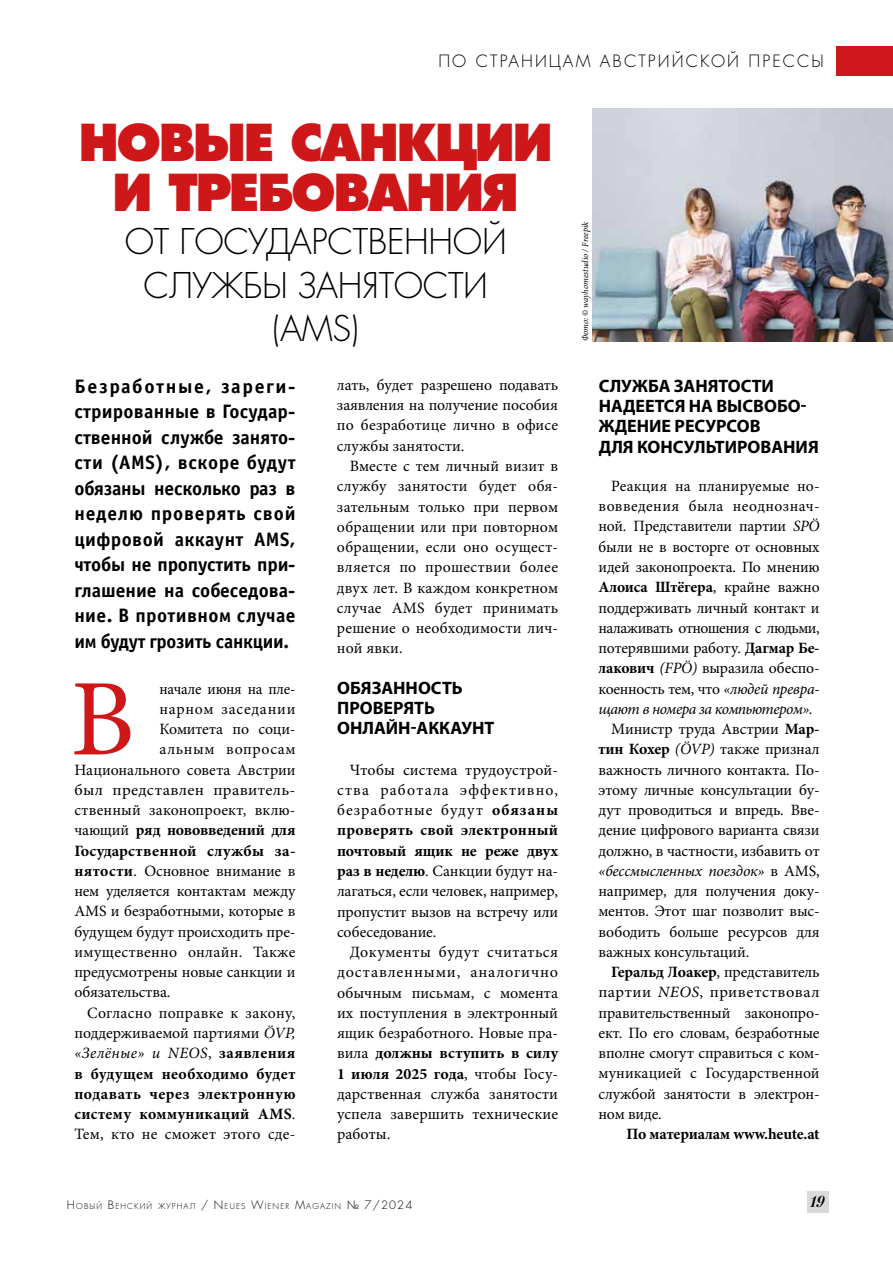
<style>
.page{position:relative;width:893px;height:1263px;background:#fff}
.page>*{position:absolute;margin:0;border:0;box-sizing:border-box;transform-origin:0 0}
.t1{font:109.2px "Minion Pro";color:#cd1719}
.t2{font:49.5px/49.5px "Favorit Extra Bold C";letter-spacing:-.05em;color:#cd1719;text-align:center}
.t3{font:34.5px/43.5px "Favorit Light C";letter-spacing:-.01em;color:#000;text-align:center}
.t4{font:19.5px/25.5px "Officina Sans Bold C";color:#000;text-align:justify}
.t5{font:700 18px/20.2px "Myriad Pro";color:#000}
.t6{font:16.5px "Favorit Light C";letter-spacing:.13em;color:#000}
.t7{font:italic 16.5px "Paragon Nord C";color:#000}
.t8{font:15.75px/20.2px "Minion Pro";letter-spacing:-.005em;color:#000;text-align:justify}
.t9{font:700 15.75px "Minion Pro";letter-spacing:.015em;color:#000}
.t10{font:italic 15.75px "Minion Pro";letter-spacing:-.02em;color:#000}
.t11{font:700 15.75px "Minion Pro";letter-spacing:-.01em;color:#000}
.t12{font:15.75px "Minion Pro";letter-spacing:.02em;color:#000}
.t13{font:15.75px "Minion Pro";letter-spacing:-.03em;color:#000}
.t14{font:15.75px "Minion Pro";letter-spacing:.03em;color:#000}
.t15{font:15.75px "Minion Pro";letter-spacing:.02em;color:#000;scale:1.06 1}
.t16{font:italic 15.75px "Minion Pro";letter-spacing:.03em;color:#000}
.t17{font:15.75px "Minion Pro";letter-spacing:.015em;color:#000}
.t18{font:15.75px "Minion Pro";letter-spacing:.03em;color:#000;scale:1.04 1}
.t19{font:700 15.75px "Minion Pro";letter-spacing:-.015em;color:#000}
.t20{font:15.75px "Minion Pro";letter-spacing:-.005em;color:#000;scale:.96 1}
.t21{font:15.75px "Minion Pro";letter-spacing:.05em;color:#000}
.t22{font:15.75px "Minion Pro";letter-spacing:.04em;color:#000}
.t23{font:italic 9px "Minion Pro";letter-spacing:.005em;color:#000;scale:.96 1}
.t24{font:7.8px "Favorit Light C";letter-spacing:.145em;color:#000}
.s1{font-weight:700}
.s2{font-weight:400}
.s3{font-style:italic}
.s4{font-style:normal}
.s5{font-weight:700;font-style:normal}
.s6{font-size:11.25px}
</style>
<div class="page">
<div style="left:807px;top:1192px;width:21px;height:21px;background:#dadada"></div>
<div style="left:837px;top:47px;width:56px;height:29px;background:#ce181c"></div>
<img style="left:593px;top:109px;width:300px;height:232px">
<p class="t6" style="left:438px;top:50px;width:387px">ПО СТРАНИЦАМ АВСТРИЙСКОЙ ПРЕССЫ</p>
<h2 class="t2" style="left:78px;top:118px;width:476px">НОВЫЕ САНКЦИИ<br>И ТРЕБОВАНИЯ</h2>
<h3 class="t3" style="left:125px;top:220px;width:383px">ОТ ГОСУДАРСТВЕННОЙ<br>СЛУЖБЫ ЗАНЯТОСТИ (AMS)</h3>
<p class="t4" style="left:74px;top:374px;width:223px">Безработные, зареги&shy;стрированные в Государ&shy;ственной службе занято&shy;сти (AMS), вскоре будут обязаны несколько раз в неделю проверять свой цифровой аккаунт AMS, чтобы не пропустить при&shy;глашение на собеседова&shy;ние. В противном случае им будут грозить санкции.</p>
<h1 class="t1" style="left:70px;top:646px;width:66px">В</h1>
<p class="t20" style="left:159px;top:678px;width:143px">начале июня на пле-</p>
<p class="t8" style="left:337px;top:375px;width:223px">лать, будет разрешено подавать заявления на получение пособия по безработице лично в офисе службы занятости.</p>
<p class="t8" style="left:337px;top:456px;width:223px;text-indent:13px">Вместе с тем личный визит в службу занятости будет обя&shy;зательным только при первом обращении или при повторном обращении, если оно осущест&shy;вляется по прошествии более двух лет. В каждом конкретном случае AMS будет принимать решение о необходимости лич&shy;ной явки.</p>
<p class="t5" style="left:337px;top:677px;width:159px">ОБЯЗАННОСТЬ<br>ПРОВЕРЯТЬ<br>ОНЛАЙН-АККАУНТ</p>
<p class="t8" style="left:337px;top:760px;width:223px;text-indent:13px">Чтобы система трудоустрой&shy;ства работала эффективно, безработные будут <span class="s1">обязаны проверять свой электронный почтовый ящик не реже двух раз в неделю</span>. Санкции будут на&shy;лагаться, если человек, например, пропустит вызов на встречу или собеседование.</p>
<p class="t8" style="left:337px;top:942px;width:223px;text-indent:13px">Документы будут считаться доставленными, аналогично обычным письмам, с момента их поступления в электронный ящик безработного. Новые пра&shy;вила <span class="s1">должны вступить в силу 1 июля 2025 года</span>, чтобы Госу&shy;дарственная служба занятости успела завершить технические работы.</p>
<p class="t21" style="left:159px;top:698px;width:138px">нарном заседании</p>
<p class="t8" style="left:159px;top:719px;width:138px">Комитета по соци-</p>
<p class="t22" style="left:159px;top:739px;width:138px">альным вопросам</p>
<p class="t8" style="left:74px;top:760px;width:223px">Национального совета Австрии</p>
<p class="t15" style="left:74px;top:779px;width:210px">был представлен правитель-</p>
<p class="t8" style="left:74px;top:800px;width:223px">ственный законопроект, вклю-</p>
<p class="t11" style="left:74px;top:819px;width:223px"><span class="s2">чающий</span> ряд нововведений для</p>
<p class="t9" style="left:74px;top:839px;width:223px">Государственной службы за-</p>
<p class="t8" style="left:74px;top:861px;width:223px"><span class="s1">нятости</span>. Основное внимание в</p>
<p class="t8" style="left:74px;top:881px;width:223px">нем уделяется контактам между</p>
<p class="t8" style="left:74px;top:901px;width:223px">AMS и безработными, которые в</p>
<p class="t8" style="left:74px;top:922px;width:223px">будущем будут происходить пре-</p>
<p class="t12" style="left:74px;top:941px;width:223px">имущественно онлайн. Также</p>
<p class="t8" style="left:74px;top:962px;width:223px">предусмотрены новые санкции и</p>
<p class="t8" style="left:74px;top:982px;width:98px">обязательства.</p>
<p class="t12" style="left:87px;top:1002px;width:210px">Согласно поправке к закону,</p>
<p class="t8" style="left:74px;top:1023px;width:223px">поддерживаемой партиями <span class="s3">ÖVP,</span></p>
<p class="t16" style="left:74px;top:1042px;width:223px">«Зелёные» и NEOS<span class="s4">,</span> <span class="s5">заявления</span></p>
<p class="t9" style="left:74px;top:1062px;width:223px">в будущем необходимо будет</p>
<p class="t9" style="left:74px;top:1083px;width:223px">подавать через электронную</p>
<p class="t9" style="left:74px;top:1103px;width:223px">систему коммуникаций AMS<span class="s2">.</span></p>
<p class="t17" style="left:74px;top:1124px;width:223px">Тем, кто не сможет этого сде-</p>
<p class="t23" style="left:579px;top:341px;width:126px;rotate:-90deg">Фото: © wayhomestudio / Freepik</p>
<p class="t5" style="left:599px;top:375px;width:222px">СЛУЖБА ЗАНЯТОСТИ<br>НАДЕЕТСЯ НА ВЫСВОБО-<br>ЖДЕНИЕ РЕСУРСОВ<br>ДЛЯ КОНСУЛЬТИРОВАНИЯ</p>
<p class="t8" style="left:611px;top:476px;width:210px">Реакция на планируемые но-</p>
<p class="t14" style="left:598px;top:496px;width:223px">вовведения была неоднознач-</p>
<p class="t8" style="left:598px;top:516px;width:223px">ной. Представители партии <span class="s3">SPÖ</span></p>
<p class="t8" style="left:598px;top:537px;width:223px">были не в восторге от основных</p>
<p class="t8" style="left:598px;top:557px;width:223px">идей законопроекта. По мнению</p>
<p class="t11" style="left:598px;top:576px;width:223px">Алоиса Штёгера<span class="s2">, крайне важно</span></p>
<p class="t8" style="left:598px;top:597px;width:223px">поддерживать личный контакт и</p>
<p class="t13" style="left:598px;top:617px;width:223px">налаживать отношения с людьми,</p>
<p class="t8" style="left:598px;top:638px;width:223px">потерявшими работу. <span class="s1">Дагмар Бе-</span></p>
<p class="t8" style="left:598px;top:658px;width:223px"><span class="s1">лакович</span> <span class="s3">(FPÖ)</span> выразила обеспо-</p>
<p class="t8" style="left:598px;top:678px;width:223px">коенность тем, что <span class="s3">«людей превра-</span></p>
<p class="t10" style="left:598px;top:698px;width:215px">щают в номера за компьютером»<span class="s4">.</span></p>
<p class="t8" style="left:611px;top:719px;width:210px">Министр труда Австрии <span class="s1">Мар-</span></p>
<p class="t8" style="left:598px;top:739px;width:223px"><span class="s1">тин Кохер</span> <span class="s3">(ÖVP)</span> также признал</p>
<p class="t8" style="left:598px;top:759px;width:223px">важность личного контакта. По-</p>
<p class="t8" style="left:598px;top:780px;width:223px">этому личные консультации бу-</p>
<p class="t8" style="left:598px;top:800px;width:223px">дут проводиться и впредь. Вве-</p>
<p class="t8" style="left:598px;top:820px;width:223px">дение цифрового варианта связи</p>
<p class="t8" style="left:598px;top:840px;width:223px">должно, в частности, избавить от</p>
<p class="t10" style="left:598px;top:860px;width:223px">«бессмысленных поездок» <span class="s4">в AMS,</span></p>
<p class="t8" style="left:598px;top:881px;width:223px">например, для получения доку-</p>
<p class="t8" style="left:598px;top:901px;width:223px">ментов. Этот шаг позволит выс-</p>
<p class="t8" style="left:598px;top:921px;width:223px">вободить больше ресурсов для</p>
<p class="t8" style="left:598px;top:942px;width:152px">важных консультаций.</p>
<p class="t8" style="left:611px;top:962px;width:210px"><span class="s1">Геральд Лоакер</span>, представитель</p>
<p class="t18" style="left:598px;top:982px;width:214px">партии <span class="s3">NEOS</span>, приветствовал</p>
<p class="t8" style="left:598px;top:1002px;width:223px">правительственный законопро-</p>
<p class="t8" style="left:598px;top:1023px;width:223px">ект. По его словам, безработные</p>
<p class="t8" style="left:598px;top:1043px;width:223px">вполне смогут справиться с ком-</p>
<p class="t8" style="left:598px;top:1063px;width:223px">муникацией с Государственной</p>
<p class="t8" style="left:598px;top:1083px;width:223px">службой занятости в электрон-</p>
<p class="t8" style="left:598px;top:1104px;width:65px">ном виде.</p>
<p class="t19" style="left:627px;top:1123px;width:194px">По материалам www.heute.at</p>
<p class="t24" style="left:67px;top:1201px;width:347px"><span class="s6">Н</span>ОВЫЙ <span class="s6">В</span>ЕНСКИЙ ЖУРНАЛ <span class="s6">/</span> <span class="s6">N</span>EUES <span class="s6">W</span>IEN ER <span class="s6">M</span>AGAZIN <span class="s6">№ 7/2024</span></p>
<p class="t7" style="left:809px;top:1192px;width:16px">19</p>
</div>
